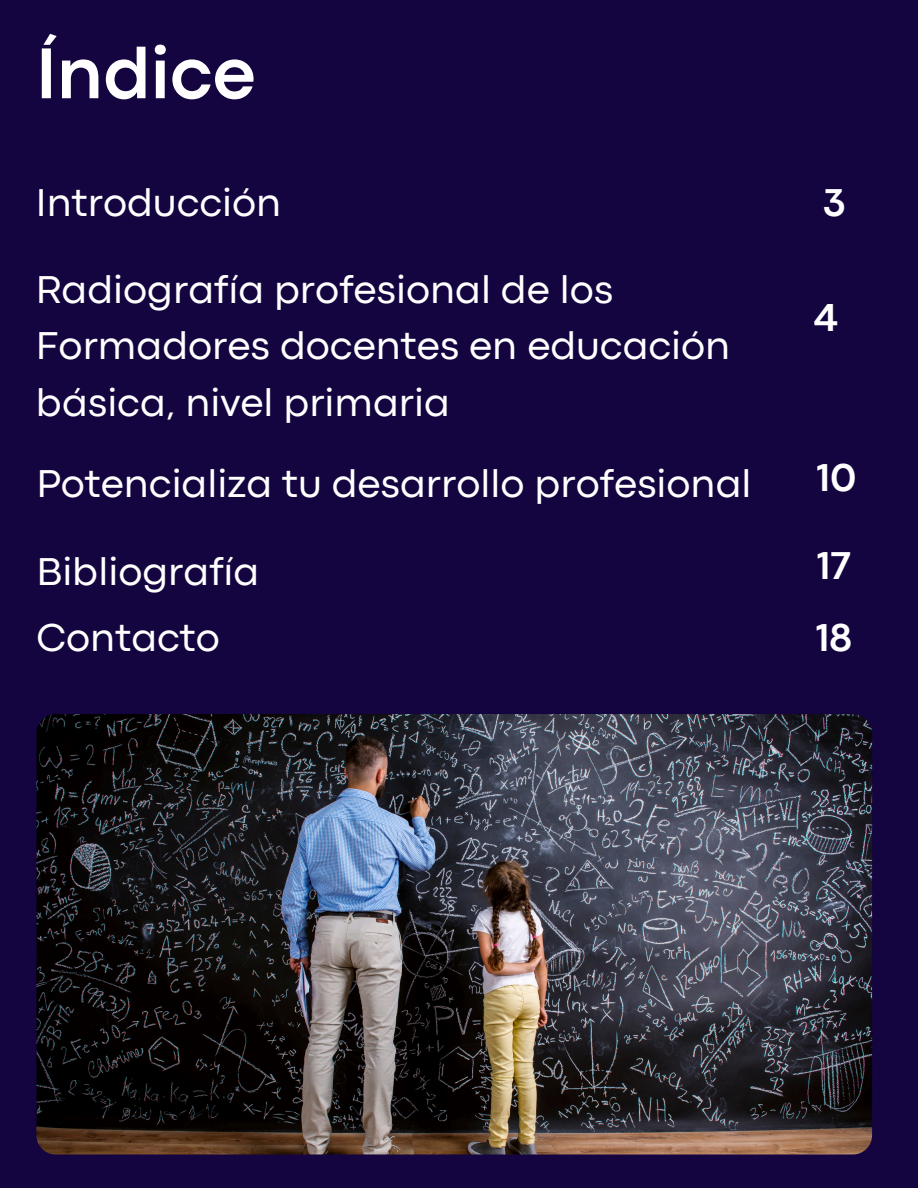
<style>
.page{position:relative;width:918px;height:1188px;background:#140540}
.page>*{position:absolute;margin:0;border:0;box-sizing:border-box;transform-origin:0 0}
.t1{font:700 75px "Codec Pro";color:#fff}
.t2{font:40.5px/56.2px "Codec Pro";color:#fff}
.t3{font:700 40.5px "Codec Pro";color:#fff}
</style>
<div class="page">
<img style="left:36px;top:714px;width:836px;height:440px">
<h1 class="t1" style="left:36px;top:47px;width:221px">Índice</h1>
<p class="t2" style="left:36px;top:177px;width:247px">Introducción</p>
<p class="t2" style="left:36px;top:265px;width:696px">Radiografía profesional de los<br>Formadores docentes en educación básica, nivel primaria</p>
<p class="t2" style="left:36px;top:459px;width:717px">Potencializa tu desarrollo profesional</p>
<p class="t2" style="left:36px;top:546px;width:224px">Bibliografía</p>
<p class="t2" style="left:36px;top:613px;width:185px">Contacto</p>
<p class="t3" style="left:823px;top:188px;width:24px">3</p>
<p class="t3" style="left:814px;top:304px;width:25px">4</p>
<p class="t3" style="left:817px;top:463px;width:41px">10</p>
<p class="t3" style="left:817px;top:551px;width:36px">17</p>
<p class="t3" style="left:816px;top:623px;width:38px">18</p>
</div>
